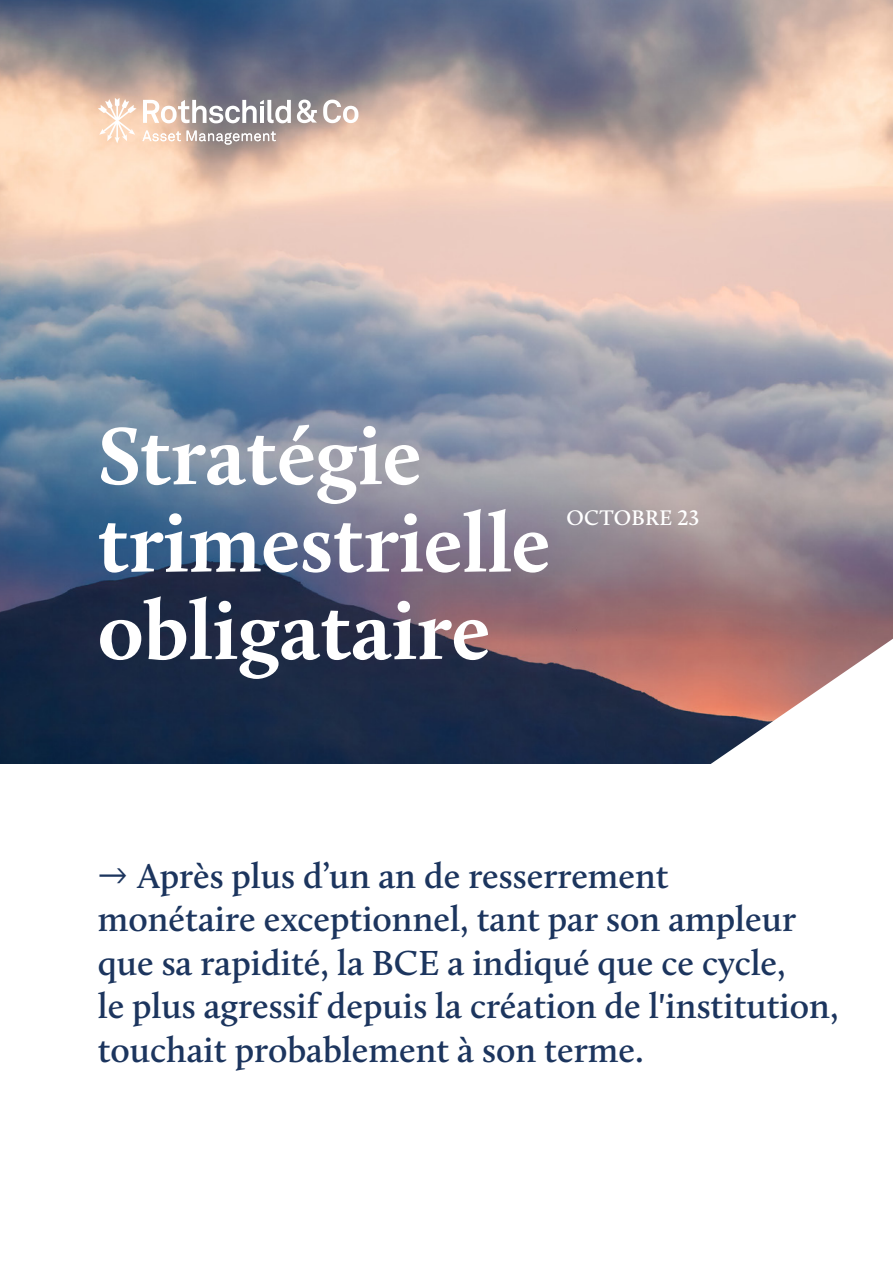
<style>
.page{position:relative;width:893px;height:1263px;background:#fff}
.page>*{position:absolute;margin:0;border:0;box-sizing:border-box;transform-origin:0 0}
.t1{font:700 83.85px/87.4px "Calluna";color:#fff}
.t2{font:600 36px/43.5px "Calluna";color:#1c355e}
.t3{font:600 21.9px "Calluna";letter-spacing:.015em;color:#fff}
</style>
<div class="page">
<img style="left:0;top:0;width:893px;height:763px">
<svg style="left:709px;top:639px;width:184px;height:125px"></svg>
<svg style="left:297px;top:100px;width:20px;height:23px"></svg>
<svg style="left:323px;top:100px;width:35px;height:23px"></svg>
<svg style="left:98px;top:98px;width:193px;height:47px"></svg>
<h1 class="t1" style="left:98px;top:411px;width:454px">Stratégie trimestrielle obligataire</h1>
<p class="t3" style="left:566px;top:505px;width:134px">OCTOBRE 23</p>
<p class="t2" style="left:98px;top:854px;width:742px;text-indent:40px">Après plus d’un an de resserrement<br>monétaire exceptionnel, tant par son ampleur que sa rapidité, la BCE a indiqué que ce cycle,<br>le plus agressif depuis la création de l'institution, touchait probablement à son terme.</p>
</div>
